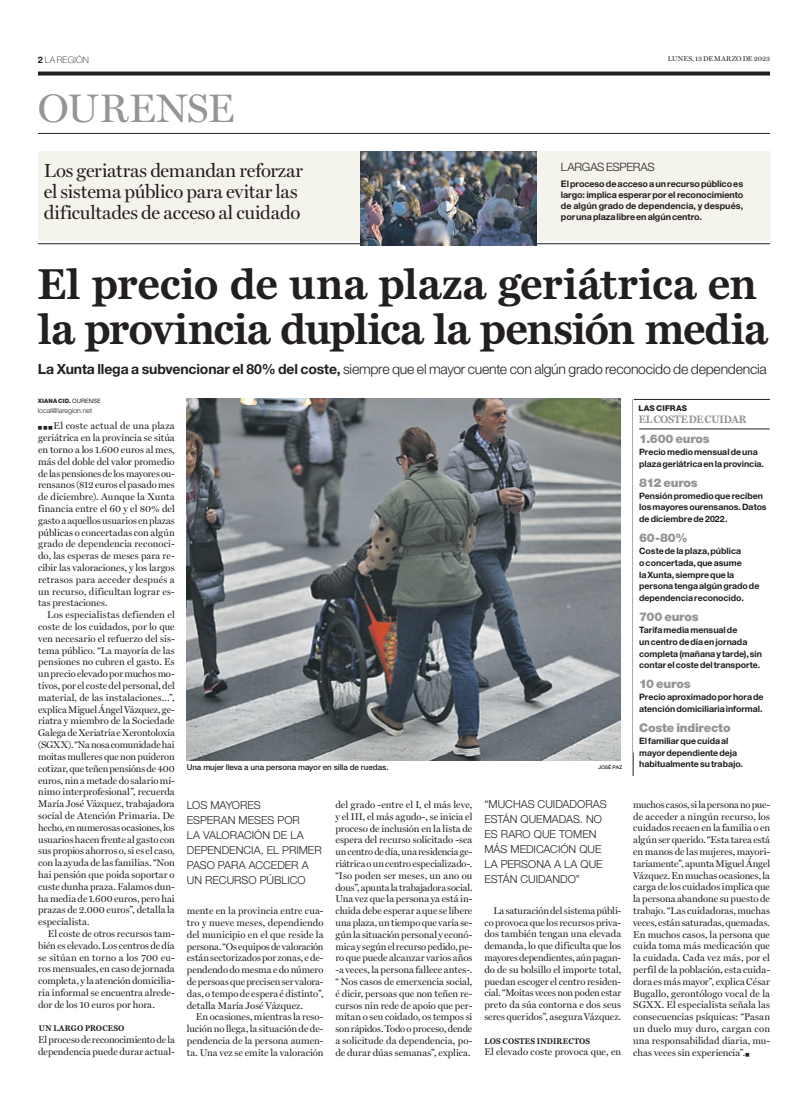
<style>
.page{position:relative;width:808px;height:1106px;background:#fff}
.page>*{position:absolute;margin:0;border:0;box-sizing:border-box;transform-origin:0 0}
.t1{font:700 40px/45px "News Miller";letter-spacing:-.025em;color:#231f20}
.t2{font:500 40px "Miller";color:#939598}
.t3{font:500 19px/21px "Miller";letter-spacing:-.01em;color:#231f20}
.t4{font:300 14px "Helvetica Neue LT Std";letter-spacing:-.015em;color:#231f20}
.t5{font:900 12px "Helvetica Neue LT Std";letter-spacing:-.02em;color:#939598}
.t6{font:300 11.5px "Helvetica Neue LT Std";letter-spacing:-.02em;color:#231f20}
.t7{font:300 11px/15px "Helvetica Neue LT Std";color:#231f20}
.t8{font:700 10px "News Miller";letter-spacing:-.02em;color:#939598}
.t9{font:500 9.8px/11.8px "Miller";color:#231f20;text-align:justify}
.t10{font:700 9px/11px "Helvetica Neue LT Std";letter-spacing:-.005em;color:#231f20;text-align:justify}
.t11{font:100 9px "Helvetica Neue LT Std";letter-spacing:.01em;color:#231f20}
.t12{font:700 8.8px/11.8px "Helvetica Neue LT Std";color:#231f20}
.t13{font:500 8px "Helvetica Neue LT Std";letter-spacing:-.005em;color:#231f20}
.t14{font:800 8px "Helvetica Neue LT Std";letter-spacing:.01em;color:#231f20}
.t15{font:700 7.6px "Miller";letter-spacing:.025em;color:#231f20}
.t16{font:500 7px "Miller";letter-spacing:.01em;color:#231f20}
.t17{font:300 7px "Helvetica Neue LT Std";letter-spacing:.005em;color:#231f20}
.t18{font:800 6px "Helvetica Neue LT Std";letter-spacing:.015em;color:#231f20}
.t19{font:500 5px "Helvetica Neue LT Std";color:#231f20}
.t20{font:4px "Zapf Dingbats IT Cby BT";color:#231f20}
.s1{font-weight:700}
.s2{font-weight:400}
</style>
<div class="page">
<svg style="left:38px;top:71px;width:732px;height:4px;background:#3f3b3c"></svg>
<hr style="left:38px;top:133px;width:732px;height:1px;background:#231f20">
<svg style="left:633px;top:399px;width:137px;height:377px"></svg>
<hr style="left:38px;top:243px;width:732px;height:1px;background:#231f20">
<hr style="left:633px;top:398px;width:1px;height:354px;background:#fff">
<hr style="left:639px;top:429px;width:131px;height:1px;background:#231f20">
<div style="left:38px;top:151px;width:732px;height:90px;background:#f5f4ec"></div>
<img style="left:187px;top:398px;width:433px;height:362px">
<img style="left:360px;top:151px;width:176px;height:95px">
<p class="t11" style="left:38px;top:55px;width:52px"><span class="s1">2</span> LA REGIÓN</p>
<p class="t16" style="left:668px;top:55px;width:104px">Lunes, 13 DE Marzo DE 2023</p>
<h1 class="t2" style="left:38px;top:85px;width:29px">OURENSE</h1>
<h2 class="t3" style="left:44px;top:160px;width:261px">Los geriatras demandan reforzar el sistema público para evitar las dificultades de acceso al cuidado</h2>
<p class="t6" style="left:561px;top:160px;width:95px">LARGAS ESPERAS</p>
<p class="t10" style="left:561px;top:178px;width:184px">El proceso de acceso a un recurso público es largo: implica esperar por el reconocimiento de algún grado de dependencia, y después, por una plaza libre en algún centro.</p>
<h1 class="t1" style="left:38px;top:261px;width:731px">El precio de una plaza geriátrica en la provincia duplica la pensión media</h1>
<h3 class="t4" style="left:38px;top:360px;width:730px"><span class="s1">La Xunta llega a subvencionar el 80% del coste,</span> siempre que el mayor cuente con algún grado reconocido de dependencia</h3>
<p class="t18" style="left:38px;top:397px;width:64px">XIANA CID. <span class="s2">OURENSE</span></p>
<p class="t17" style="left:38px;top:406px;width:56px">local@laregion.net</p>
<p class="t9" style="left:38px;top:420px;width:138px;text-indent:15px">El coste actual de una plaza geriátrica en la provincia se sitúa en torno a los 1.600 euros al mes, más del doble del valor promedio de las pensiones de los mayores ou&shy;rensanos (812 euros el pasado mes de diciembre). Aunque la Xunta financia entre el 60 y el 80% del gasto a aquellos usuarios en plazas públicas o concertadas con algún grado de dependencia reconoci&shy;do, las esperas de meses para re&shy;cibir las valoraciones, y los largos retrasos para acceder después a un recurso, dificultan lograr es&shy;tas prestaciones.</p>
<p class="t9" style="left:38px;top:609px;width:138px;text-indent:9px">Los especialistas defienden el coste de los cuidados, por lo que ven necesario el refuerzo del sis&shy;tema público. “La mayoría de las pensiones no cubren el gasto. Es un precio elevado por muchos mo&shy;tivos, por el coste del personal, del material, de las instalaciones…”, explica Miguel Ángel Vázquez, ge&shy;riatra y miembro de la Sociedade Galega de Xeriatría e Xerontoloxía (SGXX). “Na nosa comunidade hai moitas mulleres que non puideron cotizar, que teñen pensións de 400 euros, nin a metade do salario mí&shy;nimo interprofesional”, recuerda María José Vázquez, trabajadora social de Atención Primaria. De hecho, en numerosas ocasiones, los usuarios hacen frente al gasto con sus propios ahorros o, si es el caso, con la ayuda de las familias. “Non hai pensión que poida soportar o custe dunha praza. Falamos dun&shy;ha media de 1.600 euros, pero hai prazas de 2.000 euros”, detalla la especialista.</p>
<p class="t9" style="left:38px;top:927px;width:138px;text-indent:10px">El coste de otros recursos tam&shy;bién es elevado. Los centros de día se sitúan en torno a los 700 eu&shy;ros mensuales, en caso de jornada completa, y la atención domicilia&shy;ria informal se encuentra alrede&shy;dor de los 10 euros por hora.</p>
<p class="t15" style="left:39px;top:1024px;width:87px">UN LARGO PROCESO</p>
<p class="t9" style="left:38px;top:1033px;width:138px">El proceso de reconocimiento de la dependencia puede durar actual-</p>
<p class="t20" style="left:38px;top:426px;width:16px">■ ■ ■</p>
<p class="t13" style="left:187px;top:762px;width:203px">Una mujer lleva a una persona mayor en silla de ruedas.</p>
<p class="t19" style="left:598px;top:764px;width:25px">JOSÉ PAZ</p>
<p class="t7" style="left:187px;top:797px;width:136px">LOS MAYORES<br>ESPERAN MESES POR<br>LA VALORACIÓN DE LA<br>DEPENDENCIA, EL PRIMER<br>PASO PARA ACCEDER A<br>UN RECURSO PÚBLICO</p>
<p class="t7" style="left:484px;top:796px;width:124px">“MUCHAS CUIDADORAS<br>ESTÁN QUEMADAS. NO<br>ES RARO QUE TOMEN<br>MÁS MEDICACIÓN QUE<br>LA PERSONA A LA QUE<br>ESTÁN CUIDANDO”</p>
<p class="t9" style="left:335px;top:798px;width:139px">del grado -entre el I, el más leve, y el III, el más agudo-, se inicia el proceso de inclusión en la lista de espera del recurso solicitado -sea un centro de día, una residencia ge&shy;riátrica o un centro especializado-. “Iso poden ser meses, un ano ou dous”, apunta la trabajadora social.<br>Una vez que la persona ya está in&shy;cluida debe esperar a que se libere una plaza, un tiempo que varía se&shy;gún la situación personal y econó&shy;mica y según el recurso pedido, pe&shy;ro que puede alcanzar varios años -a veces, la persona fallece antes-. “ Nos casos de emerxencia social, é dicir, persoas que non teñen re&shy;cursos nin rede de apoio que per&shy;mitan o seu coidado, os tempos si son rápidos. Todo o proceso, dende a solicitude da dependencia, po&shy;de durar dúas semanas”, explica.</p>
<p class="t9" style="left:484px;top:904px;width:138px;text-indent:9px">La saturación del sistema públi&shy;co provoca que los recursos priva&shy;dos también tengan una elevada demanda, lo que dificulta que los mayores dependientes, aún pagan&shy;do de su bolsillo el importe total, puedan escoger el centro residen&shy;cial. “Moitas veces non poden estar preto da súa contorna e dos seus seres queridos”, asegura Vázquez.</p>
<p class="t15" style="left:484px;top:1036px;width:107px">LOS COSTES INDIRECTOS</p>
<p class="t9" style="left:484px;top:1046px;width:138px">El elevado coste provoca que, en</p>
<p class="t9" style="left:187px;top:904px;width:138px">mente en la provincia entre cua&shy;tro y nueve meses, dependiendo del municipio en el que reside la persona. “Os equipos de valoración están sectorizados por zonas, e de&shy;pendendo do mesma e do número de persoas que precisen ser valora&shy;das, o tempo de espera é distinto”, detalla María José Vázquez.</p>
<p class="t9" style="left:187px;top:1011px;width:138px;text-indent:9px">En ocasiones, mientras la reso&shy;lución no llega, la situación de de&shy;pendencia de la persona aumen&shy;ta. Una vez se emite la valoración</p>
<p class="t14" style="left:639px;top:403px;width:50px">LAS CIFRAS</p>
<p class="t8" style="left:639px;top:413px;width:109px">EL COSTE DE CUIDAR</p>
<p class="t5" style="left:639px;top:431px;width:72px">1.600 euros</p>
<p class="t12" style="left:639px;top:445px;width:126px">Precio medio mensual de una plaza geriátrica en la provincia.</p>
<p class="t5" style="left:639px;top:475px;width:60px">812 euros</p>
<p class="t12" style="left:639px;top:489px;width:129px">Pensión promedio que reciben los mayores ourensanos. Datos de diciembre de 2022.</p>
<p class="t5" style="left:639px;top:530px;width:50px">60-80%</p>
<p class="t12" style="left:639px;top:544px;width:122px">Coste de la plaza, pública<br>o concertada, que asume<br>la Xunta, siempre que la persona tenga algún grado de dependencia reconocido.</p>
<p class="t5" style="left:639px;top:609px;width:61px">700 euros</p>
<p class="t12" style="left:639px;top:623px;width:124px">Tarifa media mensual de<br>un centro de día en jornada completa (mañana y tarde), sin contar el coste del transporte.</p>
<p class="t5" style="left:639px;top:677px;width:53px">10 euros</p>
<p class="t12" style="left:639px;top:691px;width:126px">Precio aproximado por hora de atención domiciliaria informal.</p>
<p class="t5" style="left:639px;top:720px;width:93px">Coste indirecto</p>
<p class="t12" style="left:639px;top:734px;width:105px">El familiar que cuida al mayor dependiente deja habitualmente su trabajo.</p>
<p class="t9" style="left:633px;top:798px;width:138px">muchos casos, si la persona no pue&shy;de acceder a ningún recurso, los cuidados recaen en la familia o en algún ser querido. “Esta tarea está en manos de las mujeres, mayori&shy;tariamente”, apunta Miguel Ángel Vázquez. En muchas ocasiones, la carga de los cuidados implica que la persona abandone su puesto de trabajo. “Las cuidadoras, muchas veces, están saturadas, quemadas.<br>En muchos casos, la persona que cuida toma más medicación que la cuidada. Cada vez más, por el perfil de la población, esta cuida&shy;dora es más mayor”, explica César Bugallo, gerontólogo vocal de la SGXX. El especialista señala las consecuencias psíquicas: “Pasan un duelo muy duro, cargan con una responsabilidad diaria, mu&shy;chas veces sin experiencia”.</p>
<p class="t20" style="left:745px;top:1052px;width:5px">■</p>
</div>
